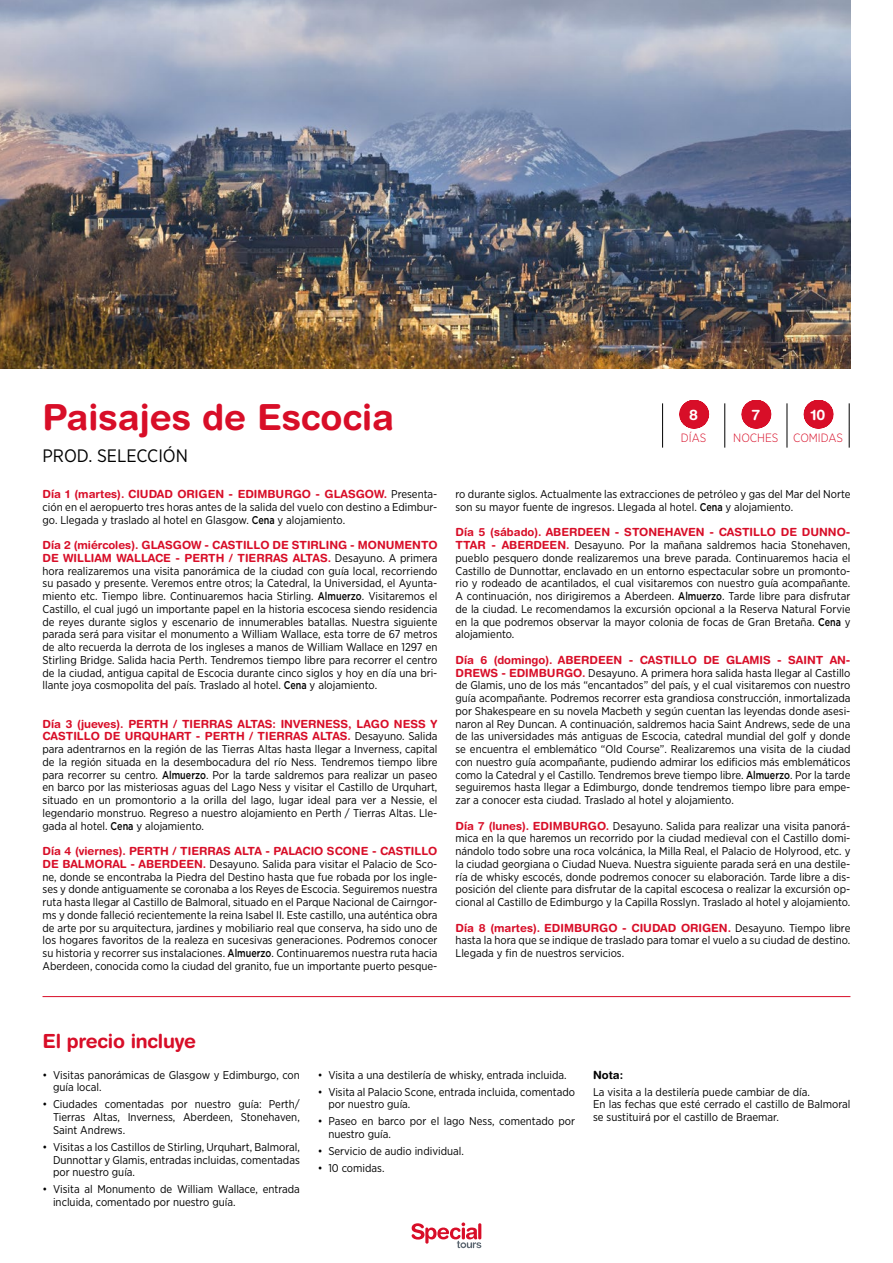
<style>
.page{position:relative;width:893px;height:1263px;background:#fff}
.page>*{position:absolute;margin:0;border:0;box-sizing:border-box;transform-origin:0 0}
.titular{font:700 36px "Helvetica Rounded LT Std";color:#d80e28}
.itinerario{font:700 19.5px "Helvetica Rounded LT Std";letter-spacing:-.01em;color:#d80e28}
.itinerario-2{font:18px "Gotham Narrow";color:#000}
.numeros{font:700 14.55px "Helvetica Rounded LT Std";color:#fff}
.t1{font:300 12px "Gotham Narrow";color:#d80e28}
.itinerario-3{font:11.25px/12.8px "Gotham Narrow";color:#000;text-align:justify}
.itinerario-4{font:700 11.25px "Helvetica Rounded LT Std";color:#000}
.s1{font-family:"Helvetica Rounded LT Std";font-weight:700;color:#d80e28}
.s2{font-family:"Gotham";font-weight:500}
</style>
<div class="page">
<hr style="left:43px;top:996px;width:807px;height:1px;background:#d80e28">
<svg style="left:662px;top:403px;width:1px;height:45px"></svg>
<svg style="left:724px;top:403px;width:1px;height:45px"></svg>
<svg style="left:787px;top:403px;width:1px;height:45px"></svg>
<svg style="left:849px;top:403px;width:1px;height:45px"></svg>
<svg style="left:693px;top:400px;width:2px;height:28px"></svg>
<svg style="left:756px;top:400px;width:1px;height:28px"></svg>
<svg style="left:818px;top:400px;width:1px;height:28px"></svg>
<svg style="left:412px;top:1222px;width:69px;height:26px"></svg>
<img style="left:0;top:0;width:850px;height:369px">
<p class="titular" style="left:43px;top:395px;width:353px">Paisajes de Escocia</p>
<p class="itinerario-2" style="left:43px;top:444px;width:147px">PROD. SELECCIÓN</p>
<p class="itinerario-3" style="left:43px;top:487px;width:396px"><span class="s1">Día 1 (martes). CIUDAD ORIGEN - EDIMBURGO - GLASGOW.</span> Presenta&shy;ción en el aeropuerto tres horas antes de la salida del vuelo con destino a Edimbur&shy;go. Llegada y traslado al hotel en Glasgow. <span class="s2">Cena</span> y alojamiento.</p>
<p class="itinerario-3" style="left:43px;top:538px;width:396px"><span class="s1">Día 2 (miércoles). GLASGOW - CASTILLO DE STIRLING - MONUMENTO DE WILLIAM WALLACE - PERTH / TIERRAS ALTAS.</span> Desayuno. A primera hora realizaremos una visita panorámica de la ciudad con guía local, recorriendo su pasado y presente. Veremos entre otros; la Catedral, la Universidad, el Ayunta&shy;miento etc. Tiempo libre. Continuaremos hacia Stirling. <span class="s2">Almuerzo</span>. Visitaremos el Castillo, el cual jugó un importante papel en la historia escocesa siendo residencia de reyes durante siglos y escenario de innumerables batallas. Nuestra siguiente parada será para visitar el monumento a William Wallace, esta torre de 67 metros de alto recuerda la derrota de los ingleses a manos de William Wallace en 1297 en Stirling Bridge. Salida hacia Perth. Tendremos tiempo libre para recorrer el centro de la ciudad, antigua capital de Escocia durante cinco siglos y hoy en día una bri&shy;llante joya cosmopolita del país. Traslado al hotel. <span class="s2">Cena</span> y alojamiento.</p>
<p class="itinerario-3" style="left:43px;top:717px;width:396px"><span class="s1">Día 3 (jueves). PERTH / TIERRAS ALTAS: INVERNESS, LAGO NESS Y CASTILLO DE URQUHART - PERTH / TIERRAS ALTAS.</span> Desayuno. Salida para adentrarnos en la región de las Tierras Altas hasta llegar a Inverness, capital de la región situada en la desembocadura del río Ness. Tendremos tiempo libre para recorrer su centro. <span class="s2">Almuerzo</span>. Por la tarde saldremos para realizar un paseo en barco por las misteriosas aguas del Lago Ness y visitar el Castillo de Urquhart, situado en un promontorio a la orilla del lago, lugar ideal para ver a Nessie, el legendario monstruo. Regreso a nuestro alojamiento en Perth / Tierras Altas. Lle&shy;gada al hotel. <span class="s2">Cena</span> y alojamiento.</p>
<p class="itinerario-3" style="left:43px;top:844px;width:396px"><span class="s1">Día 4 (viernes). PERTH / TIERRAS ALTA - PALACIO SCONE - CASTILLO DE BALMORAL - ABERDEEN.</span> Desayuno. Salida para visitar el Palacio de Sco&shy;ne, donde se encontraba la Piedra del Destino hasta que fue robada por los ingle&shy;ses y donde antiguamente se coronaba a los Reyes de Escocia. Seguiremos nuestra ruta hasta llegar al Castillo de Balmoral, situado en el Parque Nacional de Cairngor&shy;ms y donde falleció recientemente la reina Isabel II. Este castillo, una auténtica obra de arte por su arquitectura, jardines y mobiliario real que conserva, ha sido uno de los hogares favoritos de la realeza en sucesivas generaciones. Podremos conocer su historia y recorrer sus instalaciones. <span class="s2">Almuerzo</span>. Continuaremos nuestra ruta hacia Aberdeen, conocida como la ciudad del granito, fue un importante puerto pesque-</p>
<p class="numeros" style="left:689px;top:406px;width:10px">8</p>
<p class="numeros" style="left:752px;top:406px;width:10px">7</p>
<p class="numeros" style="left:811px;top:406px;width:16px">10</p>
<p class="t1" style="left:681px;top:430px;width:27px">DÍAS</p>
<p class="t1" style="left:733px;top:430px;width:47px">NOCHES</p>
<p class="t1" style="left:793px;top:430px;width:51px">COMIDAS</p>
<p class="itinerario-3" style="left:455px;top:487px;width:396px">ro durante siglos. Actualmente las extracciones de petróleo y gas del Mar del Norte son su mayor fuente de ingresos. Llegada al hotel. <span class="s2">Cena</span> y alojamiento.</p>
<p class="itinerario-3" style="left:455px;top:526px;width:396px"><span class="s1">Día 5 (sábado). ABERDEEN - STONEHAVEN - CASTILLO DE DUNNO-TTAR - ABERDEEN.</span> Desayuno. Por la mañana saldremos hacia Stonehaven, pueblo pesquero donde realizaremos una breve parada. Continuaremos hacia el Castillo de Dunnottar, enclavado en un entorno espectacular sobre un promonto&shy;rio y rodeado de acantilados, el cual visitaremos con nuestro guía acompañante.<br>A continuación, nos dirigiremos a Aberdeen. <span class="s2">Almuerzo</span>. Tarde libre para disfrutar de la ciudad. Le recomendamos la excursión opcional a la Reserva Natural Forvie en la que podremos observar la mayor colonia de focas de Gran Bretaña. <span class="s2">Cena</span> y alojamiento.</p>
<p class="itinerario-3" style="left:455px;top:653px;width:396px"><span class="s1">Día 6 (domingo). ABERDEEN - CASTILLO DE GLAMIS - SAINT AN-DREWS - EDIMBURGO.</span> Desayuno. A primera hora salida hasta llegar al Castillo de Glamis, uno de los más “encantados” del país, y el cual visitaremos con nuestro guía acompañante. Podremos recorrer esta grandiosa construcción, inmortalizada por Shakespeare en su novela Macbeth y según cuentan las leyendas donde asesi&shy;naron al Rey Duncan. A continuación, saldremos hacia Saint Andrews, sede de una de las universidades más antiguas de Escocia, catedral mundial del golf y donde se encuentra el emblemático “Old Course”. Realizaremos una visita de la ciudad con nuestro guía acompañante, pudiendo admirar los edificios más emblemáticos como la Catedral y el Castillo. Tendremos breve tiempo libre. <span class="s2">Almuerzo</span>. Por la tarde seguiremos hasta llegar a Edimburgo, donde tendremos tiempo libre para empe&shy;zar a conocer esta ciudad. Traslado al hotel y alojamiento.</p>
<p class="itinerario-3" style="left:455px;top:819px;width:396px"><span class="s1">Día 7 (lunes). EDIMBURGO.</span> Desayuno. Salida para realizar una visita panorá&shy;mica en la que haremos un recorrido por la ciudad medieval con el Castillo domi&shy;nándolo todo sobre una roca volcánica, la Milla Real, el Palacio de Holyrood, etc. y la ciudad georgiana o Ciudad Nueva. Nuestra siguiente parada será en una destile&shy;ría de whisky escocés, donde podremos conocer su elaboración. Tarde libre a dis&shy;posición del cliente para disfrutar de la capital escocesa o realizar la excursión op&shy;cional al Castillo de Edimburgo y la Capilla Rosslyn. Traslado al hotel y alojamiento.</p>
<p class="itinerario-3" style="left:455px;top:921px;width:396px"><span class="s1">Día 8 (martes). EDIMBURGO - CIUDAD ORIGEN.</span> Desayuno. Tiempo libre hasta la hora que se indique de traslado para tomar el vuelo a su ciudad de destino.<br>Llegada y fin de nuestros servicios.</p>
<p class="itinerario" style="left:43px;top:1029px;width:155px">El precio incluye</p>
<p class="itinerario-3" style="left:53px;top:1068px;width:248px;text-indent:-11px">• Visitas panorámicas de Glasgow y Edimburgo, con guía local.</p>
<p class="itinerario-3" style="left:53px;top:1098px;width:248px;text-indent:-11px">• Ciudades comentadas por nuestro guía: Perth/ Tierras Altas, Inverness, Aberdeen, Stonehaven, Saint Andrews.</p>
<p class="itinerario-3" style="left:53px;top:1140px;width:248px;text-indent:-11px">• Visitas a los Castillos de Stirling, Urquhart, Balmoral, Dunnottar y Glamis, entradas incluidas, comentadas por nuestro guía.</p>
<p class="itinerario-3" style="left:53px;top:1183px;width:248px;text-indent:-11px">• Visita al Monumento de William Wallace, entrada incluida, comentado por nuestro guía.</p>
<p class="itinerario-3" style="left:318px;top:1068px;width:250px">• Visita a una destilería de whisky, entrada incluida.</p>
<p class="itinerario-3" style="left:328px;top:1085px;width:248px;text-indent:-10px">• Visita al Palacio Scone, entrada incluida, comentado por nuestro guía.</p>
<p class="itinerario-3" style="left:328px;top:1115px;width:248px;text-indent:-10px">• Paseo en barco por el lago Ness, comentado por nuestro guía.</p>
<p class="itinerario-3" style="left:318px;top:1144px;width:148px">• Servicio de audio individual.</p>
<p class="itinerario-3" style="left:318px;top:1161px;width:68px">• 10 comidas.</p>
<p class="itinerario-4" style="left:593px;top:1068px;width:32px">Nota:</p>
<p class="itinerario-3" style="left:593px;top:1085px;width:218px">La visita a la destilería puede cambiar de día.</p>
<p class="itinerario-3" style="left:593px;top:1098px;width:259px">En las fechas que esté cerrado el castillo de Balmoral se sustituirá por el castillo de Braemar.</p>
</div>
